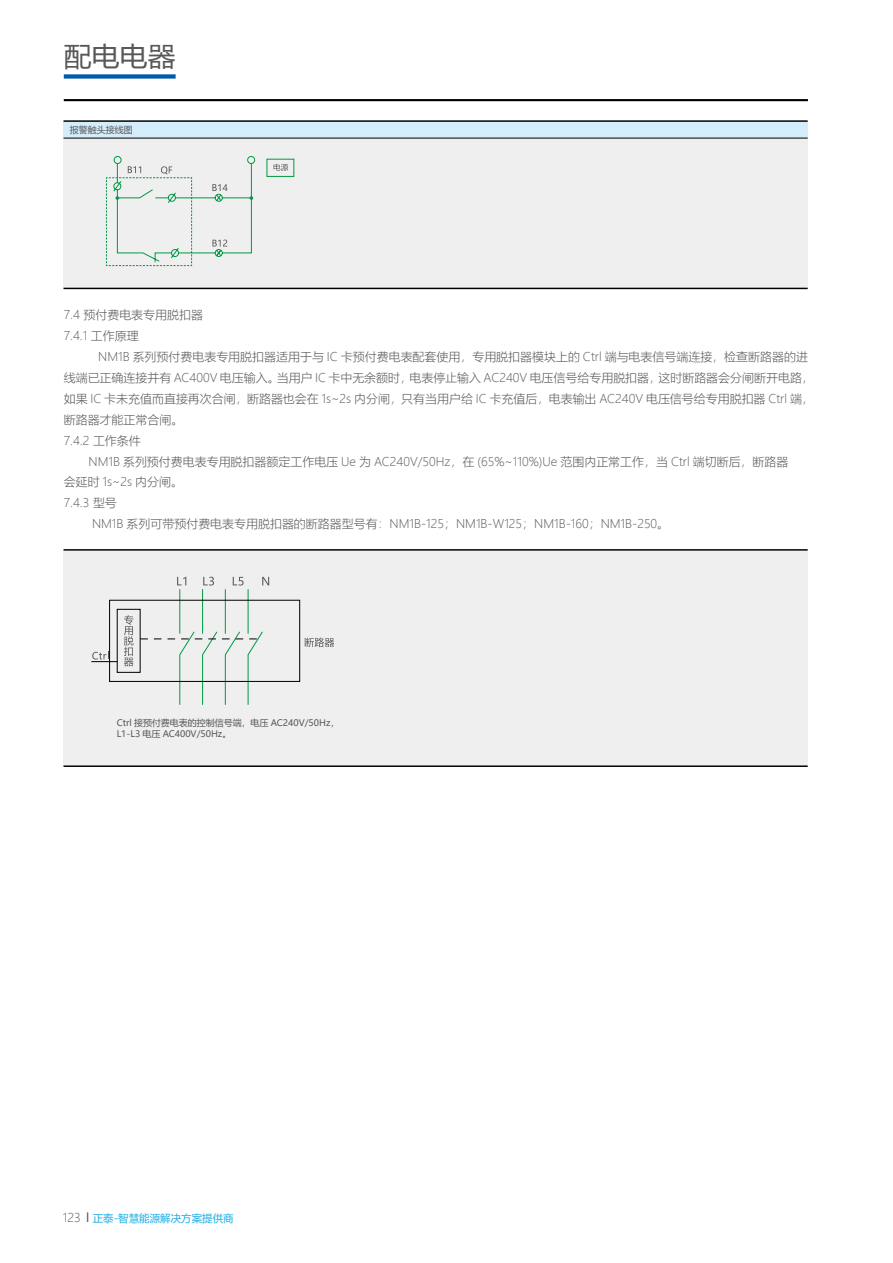
<style>
.page{position:relative;width:893px;height:1263px;background:#fff}
.page>*{position:absolute;margin:0;border:0;box-sizing:border-box;transform-origin:0 0}
.t1{font:27px "Microsoft Ya Hei";color:#595757}
.t2{font:300 12px/20.9px "Microsoft Ya Hei";color:#595757}
.t3{font:10.5px "Microsoft Ya Hei";color:#20aee6}
.t4{font:9px "Microsoft Ya Hei";color:#595757}
.s1{font-weight:300;font-size:12px;color:#595757}
.s2{font-size:12px;color:#595757}
</style>
<div class="page">
<div style="left:64px;top:74px;width:112px;height:5px;background:#005bac"></div>
<hr style="left:64px;top:99px;width:744px;height:2px;background:#000">
<div style="left:64px;top:121px;width:744px;height:17px;background:#d3edfb"></div>
<div style="left:64px;top:138px;width:744px;height:150px;background:#efefef"></div>
<hr style="left:64px;top:120px;width:744px;height:2px;background:#000">
<hr style="left:64px;top:288px;width:744px;height:1px;background:#000">
<hr style="left:64px;top:138px;width:744px;height:1px;background:#000">
<div style="left:267px;top:159px;width:27px;height:18px;border:1px solid #094"></div>
<svg style="left:106px;top:156px;width:149px;height:110px"></svg>
<svg style="left:274px;top:164px;width:14px;height:7px"></svg>
<div style="left:64px;top:550px;width:744px;height:216px;background:#efefef"></div>
<hr style="left:64px;top:549px;width:744px;height:2px;background:#000">
<hr style="left:64px;top:765px;width:744px;height:2px;background:#000">
<svg style="left:91px;top:577px;width:243px;height:128px"></svg>
<h1 class="t1" style="left:64px;top:38px;width:113px">配电电器</h1>
<p class="t4" style="left:70px;top:123px;width:64px">报警触头接线图</p>
<p class="t2" style="left:64px;top:304px;width:141px">7.4 预付费电表专用脱扣器</p>
<p class="t2" style="left:64px;top:325px;width:76px">7.4.1 工作原理</p>
<p class="t2" style="left:64px;top:346px;width:752px;text-indent:34px">NM1B 系列预付费电表专用脱扣器适用于与 IC 卡预付费电表配套使用，专用脱扣器模块上的 Ctrl 端与电表信号端连接，检查断路器的进线端已正确连接并有 AC400V 电压输入。当用户 IC 卡中无余额时，电表停止输入 AC240V 电压信号给专用脱扣器，这时断路器会分闸断开电路，如果 IC 卡未充值而直接再次合闸，断路器也会在 1s~2s 内分闸，只有当用户给 IC 卡充值后，电表输出 AC240V 电压信号给专用脱扣器 Ctrl 端，断路器才能正常合闸。</p>
<p class="t2" style="left:64px;top:430px;width:79px">7.4.2 工作条件</p>
<p class="t2" style="left:89px;top:450px;width:701px">NM1B 系列预付费电表专用脱扣器额定工作电压 Ue 为 AC240V/50Hz，在 (65%~110%)Ue 范围内正常工作，当 Ctrl 端切断后，断路器</p>
<p class="t2" style="left:64px;top:471px;width:121px">会延时 1s~2s 内分闸。</p>
<p class="t2" style="left:64px;top:492px;width:55px">7.4.3 型号</p>
<p class="t2" style="left:92px;top:513px;width:579px">NM1B 系列可带预付费电表专用脱扣器的断路器型号有：NM1B-125；NM1B-W125；NM1B-160；NM1B-250。</p>
<p class="t4" style="left:117px;top:716px;width:224px">Ctrl 接预付费电表的控制信号端，电压 AC240V/50Hz，</p>
<p class="t4" style="left:117px;top:727px;width:116px">L1-L3 电压 AC400V/50Hz。</p>
<p class="t3" style="left:63px;top:1210px;width:173px"><span class="s1">123</span> <span class="s2">l</span> 正泰-智慧能源解决方案提供商</p>
</div>
